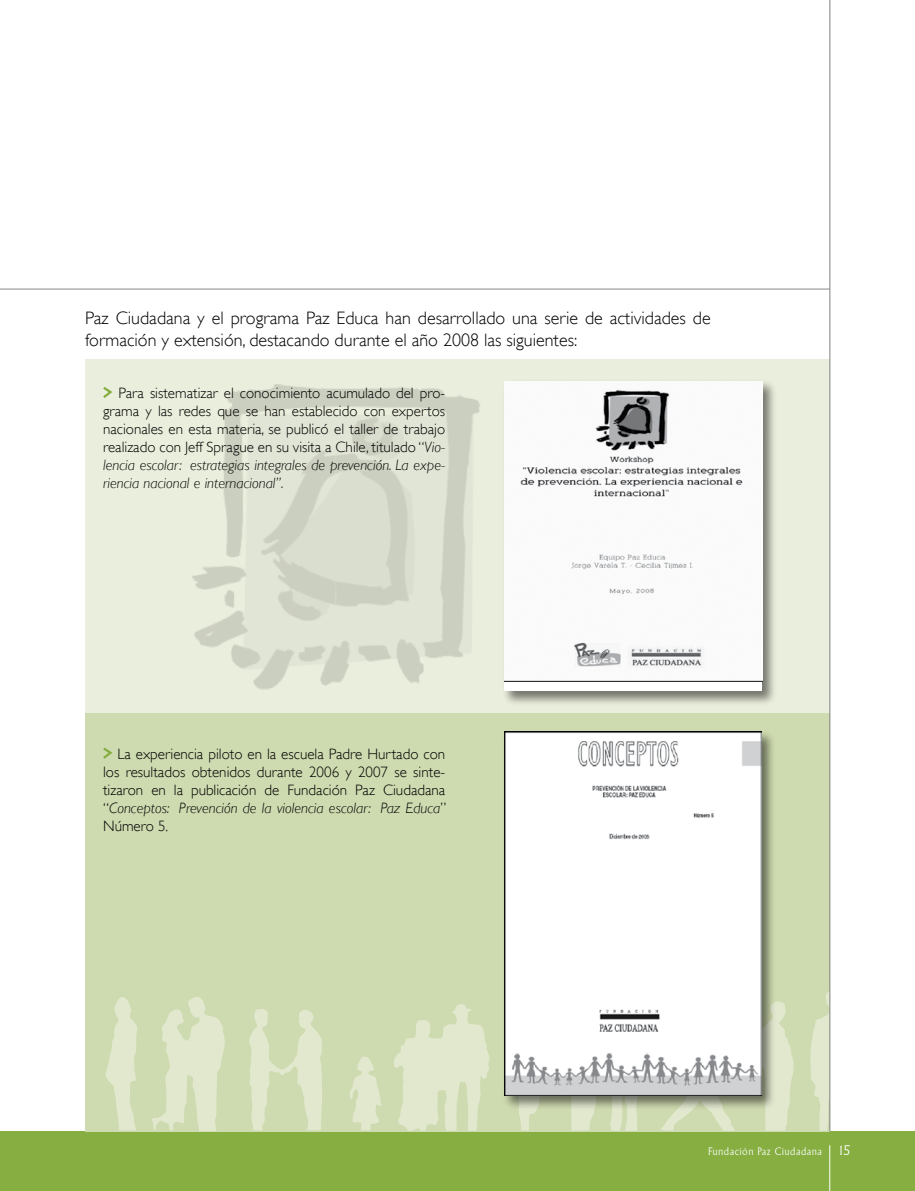
<style>
.page{position:relative;width:915px;height:1191px;background:#fff}
.page>*{position:absolute;margin:0;border:0;box-sizing:border-box;transform-origin:0 0}
.t1{font:300 18px/21.6px "Gill Sans";color:#000}
.t2{font:300 15px/18px "Gill Sans";color:#000;text-align:justify}
.t3{font:300 10.5px "Adelon";letter-spacing:.04em;color:#fff}
.s1{font-style:italic}
.s2{font-size:13.5px}
</style>
<div class="page">
<div style="left:0;top:1131px;width:914px;height:60px;background:#86ae40"></div>
<hr style="left:829px;top:1145px;width:1px;height:46px;background:#fff">
<div style="left:85px;top:713px;width:744px;height:418px;background:#cedaaf"></div>
<svg style="left:105px;top:997px;width:32px;height:133px"></svg>
<svg style="left:152px;top:997px;width:73px;height:134px"></svg>
<svg style="left:249px;top:1009px;width:73px;height:121px"></svg>
<svg style="left:350px;top:1057px;width:32px;height:73px"></svg>
<svg style="left:394px;top:1004px;width:95px;height:126px"></svg>
<svg style="left:519px;top:1111px;width:17px;height:19px"></svg>
<svg style="left:571px;top:1111px;width:66px;height:19px"></svg>
<svg style="left:660px;top:1111px;width:75px;height:20px"></svg>
<svg style="left:765px;top:1001px;width:28px;height:129px"></svg>
<svg style="left:810px;top:989px;width:21px;height:141px"></svg>
<div style="left:85px;top:359px;width:744px;height:353px;background:#eaeedc"></div>
<img style="left:192px;top:384px;width:288px;height:306px">
<svg style="left:103px;top:747px;width:10px;height:12px"></svg>
<div style="left:501px;top:379px;width:277px;height:328px;background:#000;opacity:.5"></div>
<div style="left:504px;top:381px;width:258px;height:310px;background:#fff"></div>
<img style="left:504px;top:389px;width:258px;height:292px">
<svg style="left:103px;top:387px;width:10px;height:11px"></svg>
<div style="left:501px;top:729px;width:276px;height:382px;background:#000;opacity:.5"></div>
<img style="left:504px;top:732px;width:257px;height:363px">
<hr style="left:829px;top:0;width:1px;height:1131px;background:#7e8082">
<hr style="left:0;top:289px;width:829px;height:1px;background:#88898c">
<p class="t1" style="left:85px;top:307px;width:627px">Paz Ciudadana y el programa Paz Educa han desarrollado una serie de actividades de formación y extensión, destacando durante el año 2008 las siguientes:</p>
<p class="t2" style="left:103px;top:384px;width:343px;text-indent:15px">Para sistematizar el conocimiento acumulado del pro&shy;grama y las redes que se han establecido con expertos nacionales en esta materia, se publicó el taller de trabajo realizado con Jeff Sprague en su visita a Chile, titulado “<span class="s1">Vio&shy;lencia escolar: estrategias integrales de prevención. La expe&shy;riencia nacional e internacional”.</span></p>
<p class="t2" style="left:103px;top:744px;width:344px;text-indent:14px">La experiencia piloto en la escuela Padre Hurtado con los resultados obtenidos durante 2006 y 2007 se sinte&shy;tizaron en la publicación de Fundación Paz Ciudadana “<span class="s1">Conceptos: Prevención de la violencia escolar: Paz Educa</span>” Número 5.</p>
<p class="t3" style="left:708px;top:1145px;width:135px">Fundación Paz Ciudadana <span class="s2">15</span></p>
</div>
